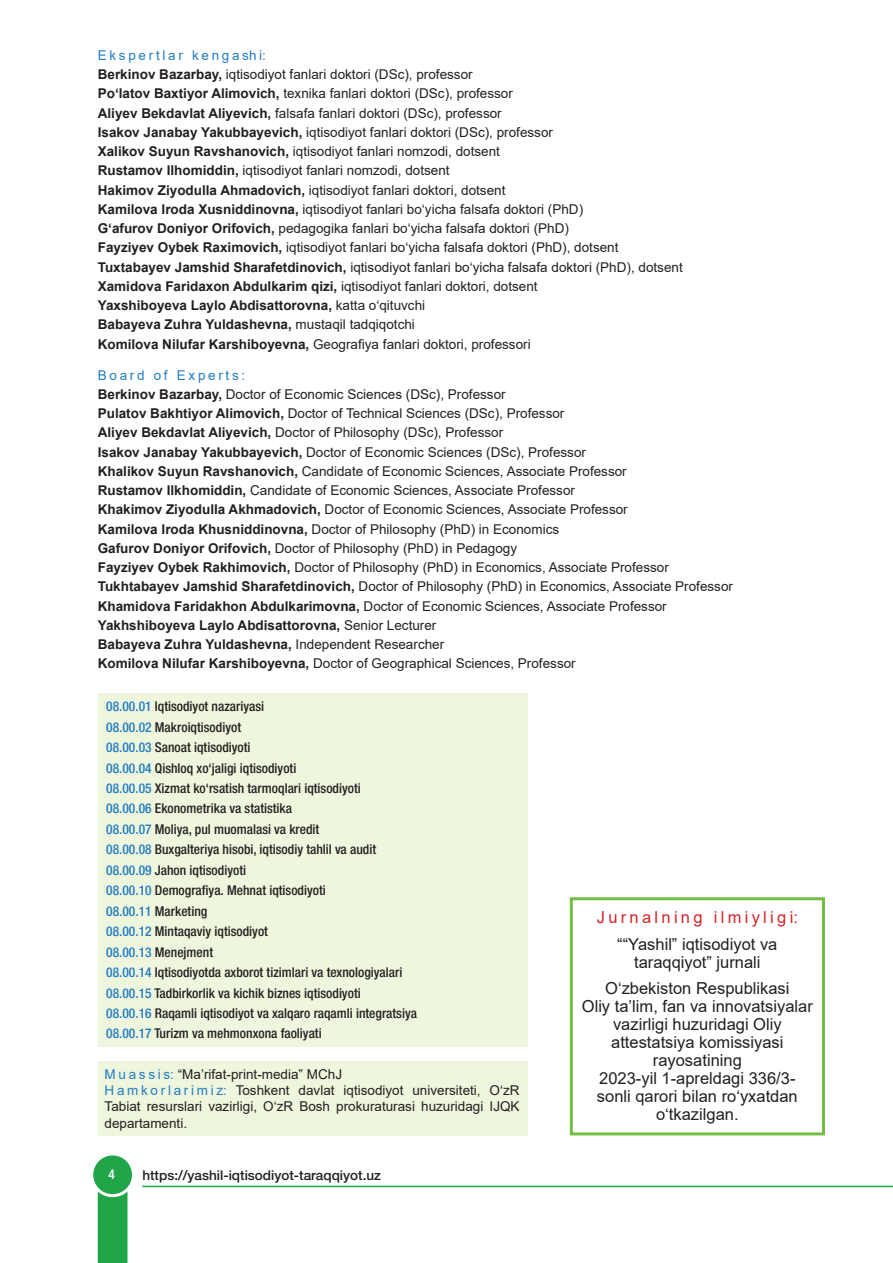
<style>
.page{position:relative;width:893px;height:1263px;background:#fff}
.page>*{position:absolute;margin:0;border:0;box-sizing:border-box;transform-origin:0 0}
.t1{font:16.5px/18px "Arial";color:#231f20;text-align:center}
.t2{font:16.5px "Arial";letter-spacing:.2em;color:#d1232a}
.t3{font:13.5px/16.2px "Arial";color:#231f20;text-align:justify}
.t4{font:500 condensed 13.5px "Helvetica Neue LT Pro";color:#231f20}
.t5{font:700 13.5px "Arial";color:#231f20}
.t6{font:500 13.5px "Helvetica Neue LT Pro";color:#231f20}
.t7{font:13.5px "Arial";letter-spacing:.2em;color:#227dc2}
.t8{font:500 condensed 13.5px "Helvetica Neue LT Pro";color:#fff}
.s1{font-weight:700}
.s2{font-weight:400}
.s3{color:#227dc2}
</style>
<div class="page">
<div style="left:98px;top:1191px;width:30px;height:72px;background:#21a549"></div>
<div style="left:92px;top:1154px;width:41px;height:42px;background:#21a549;border-radius:50%"></div>
<div style="left:90px;top:1152px;width:45px;height:45px;border:3px solid #fff;border-radius:50%"></div>
<hr style="left:142px;top:1186px;width:751px;height:1px;background:#21a549">
<div style="left:98px;top:1060px;width:429px;height:75px;background:#eff6de"></div>
<div style="left:570px;top:897px;width:255px;height:238px;border:3px solid #72be43"></div>
<div style="left:98px;top:693px;width:429px;height:354px;background:#eff6de"></div>
<p class="t7" style="left:98px;top:46px;width:170px">Ekspertlar kengashi:</p>
<p class="t3" style="left:98px;top:66px;width:376px"><span class="s1">Berkinov Bazarbay,</span> iqtisodiyot fanlari doktori (DSc), professor</p>
<p class="t3" style="left:98px;top:85px;width:417px"><span class="s1">Po‘latov Baxtiyor Alimovich,</span> texnika fanlari doktori (DSc), professor</p>
<p class="t3" style="left:98px;top:105px;width:405px"><span class="s1">Aliyev Bekdavlat Aliyevich,</span> falsafa fanlari doktori (DSc), professor</p>
<p class="t3" style="left:98px;top:124px;width:457px"><span class="s1">Isakov Janabay Yakubbayevich,</span> iqtisodiyot fanlari doktori (DSc), professor</p>
<p class="t3" style="left:98px;top:143px;width:404px"><span class="s1">Xalikov Suyun Ravshanovich,</span> iqtisodiyot fanlari nomzodi, dotsent</p>
<p class="t3" style="left:98px;top:162px;width:353px"><span class="s1">Rustamov Ilhomiddin,</span> iqtisodiyot fanlari nomzodi, dotsent</p>
<p class="t3" style="left:98px;top:182px;width:409px"><span class="s1">Hakimov Ziyodulla Ahmadovich,</span> iqtisodiyot fanlari doktori, dotsent</p>
<p class="t3" style="left:98px;top:201px;width:487px"><span class="s1">Kamilova Iroda Xusniddinovna,</span> iqtisodiyot fanlari bo‘yicha falsafa doktori (PhD)</p>
<p class="t3" style="left:98px;top:220px;width:473px"><span class="s1">G‘afurov Doniyor Orifovich,</span> pedagogika fanlari bo‘yicha falsafa doktori (PhD)</p>
<p class="t3" style="left:98px;top:239px;width:522px"><span class="s1">Fayziyev Oybek Raximovich,</span> iqtisodiyot fanlari bo‘yicha falsafa doktori (PhD), dotsent</p>
<p class="t3" style="left:98px;top:259px;width:586px"><span class="s1">Tuxtabayev Jamshid Sharafetdinovich,</span> iqtisodiyot fanlari bo‘yicha falsafa doktori (PhD), dotsent</p>
<p class="t3" style="left:98px;top:278px;width:441px"><span class="s1">Xamidova Faridaxon Abdulkarim qizi,</span> iqtisodiyot fanlari doktori, dotsent</p>
<p class="t5" style="left:98px;top:296px;width:329px">Yaxshiboyeva Laylo Abdisattorovna, <span class="s2">katta o‘qituvchi</span></p>
<p class="t5" style="left:98px;top:315px;width:319px">Babayeva Zuhra Yuldashevna, <span class="s2">mustaqil tadqiqotchi</span></p>
<p class="t3" style="left:98px;top:336px;width:434px"><span class="s1">Komilova Nilufar Karshiboyevna,</span> Geografiya fanlari doktori, professori</p>
<p class="t7" style="left:98px;top:366px;width:149px">Board of Experts:</p>
<p class="t3" style="left:98px;top:386px;width:409px"><span class="s1">Berkinov Bazarbay,</span> Doctor of Economic Sciences (DSc), Professor</p>
<p class="t3" style="left:98px;top:405px;width:468px"><span class="s1">Pulatov Bakhtiyor Alimovich,</span> Doctor of Technical Sciences (DSc), Professor</p>
<p class="t3" style="left:98px;top:424px;width:407px"><span class="s1">Aliyev Bekdavlat Aliyevich,</span> Doctor of Philosophy (DSc), Professor</p>
<p class="t3" style="left:98px;top:444px;width:490px"><span class="s1">Isakov Janabay Yakubbayevich,</span> Doctor of Economic Sciences (DSc), Professor</p>
<p class="t3" style="left:98px;top:463px;width:530px"><span class="s1">Khalikov Suyun Ravshanovich,</span> Candidate of Economic Sciences, Associate Professor</p>
<p class="t3" style="left:98px;top:482px;width:479px"><span class="s1">Rustamov Ilkhomiddin,</span> Candidate of Economic Sciences, Associate Professor</p>
<p class="t3" style="left:98px;top:501px;width:531px"><span class="s1">Khakimov Ziyodulla Akhmadovich,</span> Doctor of Economic Sciences, Associate Professor</p>
<p class="t3" style="left:98px;top:521px;width:463px"><span class="s1">Kamilova Iroda Khusniddinovna,</span> Doctor of Philosophy (PhD) in Economics</p>
<p class="t3" style="left:98px;top:540px;width:421px"><span class="s1">Gafurov Doniyor Orifovich,</span> Doctor of Philosophy (PhD) in Pedagogy</p>
<p class="t3" style="left:98px;top:559px;width:572px"><span class="s1">Fayziyev Oybek Rakhimovich,</span> Doctor of Philosophy (PhD) in Economics, Associate Professor</p>
<p class="t3" style="left:98px;top:578px;width:637px"><span class="s1">Tukhtabayev Jamshid Sharafetdinovich,</span> Doctor of Philosophy (PhD) in Economics, Associate Professor</p>
<p class="t3" style="left:98px;top:598px;width:570px"><span class="s1">Khamidova Faridakhon Abdulkarimovna,</span> Doctor of Economic Sciences, Associate Professor</p>
<p class="t5" style="left:98px;top:616px;width:340px">Yakhshiboyeva Laylo Abdisattorovna, <span class="s2">Senior Lecturer</span></p>
<p class="t5" style="left:98px;top:635px;width:348px">Babayeva Zuhra Yuldashevna, <span class="s2">Independent Researcher</span></p>
<p class="t3" style="left:98px;top:655px;width:479px"><span class="s1">Komilova Nilufar Karshiboyevna,</span> Doctor of Geographical Sciences, Professor</p>
<p class="t4" style="left:106px;top:698px;width:159px"><span class="s3">08.00.01</span> Iqtisodiyot nazariyasi</p>
<p class="t4" style="left:106px;top:719px;width:136px"><span class="s3">08.00.02</span> Makroiqtisodiyot</p>
<p class="t4" style="left:106px;top:739px;width:146px"><span class="s3">08.00.03</span> Sanoat iqtisodiyoti</p>
<p class="t4" style="left:106px;top:760px;width:192px"><span class="s3">08.00.04</span> Qishloq xo‘jaligi iqtisodiyoti</p>
<p class="t4" style="left:106px;top:780px;width:256px"><span class="s3">08.00.05</span> Xizmat ko‘rsatish tarmoqlari iqtisodiyoti</p>
<p class="t4" style="left:106px;top:801px;width:187px"><span class="s3">08.00.06</span> Ekonometrika va statistika</p>
<p class="t4" style="left:106px;top:821px;width:214px"><span class="s3">08.00.07</span> Moliya, pul muomalasi va kredit</p>
<p class="t4" style="left:106px;top:841px;width:271px"><span class="s3">08.00.08</span> Buxgalteriya hisobi, iqtisodiy tahlil va audit</p>
<p class="t4" style="left:106px;top:862px;width:141px"><span class="s3">08.00.09</span> Jahon iqtisodiyoti</p>
<p class="t4" style="left:106px;top:882px;width:221px"><span class="s3">08.00.10</span> Demografiya. Mehnat iqtisodiyoti</p>
<p class="t4" style="left:106px;top:903px;width:103px"><span class="s3">08.00.11</span> Marketing</p>
<p class="t4" style="left:106px;top:923px;width:163px"><span class="s3">08.00.12</span> Mintaqaviy iqtisodiyot</p>
<p class="t4" style="left:106px;top:944px;width:108px"><span class="s3">08.00.13</span> Menejment</p>
<p class="t4" style="left:106px;top:964px;width:298px"><span class="s3">08.00.14</span> Iqtisodiyotda axborot tizimlari va texnologiyalari</p>
<p class="t4" style="left:106px;top:985px;width:256px"><span class="s3">08.00.15</span> Tadbirkorlik va kichik biznes iqtisodiyoti</p>
<p class="t4" style="left:106px;top:1005px;width:312px"><span class="s3">08.00.16</span> Raqamli iqtisodiyot va xalqaro raqamli integratsiya</p>
<p class="t4" style="left:106px;top:1026px;width:217px"><span class="s3">08.00.17</span> Turizm va mehmonxona faoliyati</p>
<p class="t2" style="left:597px;top:906px;width:203px">Jurnalning ilmiyligi:</p>
<p class="t1" style="left:617px;top:935px;width:162px">““Yashil” iqtisodiyot va taraqqiyot” jurnali</p>
<p class="t1" style="left:605px;top:979px;width:186px">Oʻzbekiston Respublikasi</p>
<p class="t1" style="left:582px;top:997px;width:233px">Oliy ta’lim, fan va innovatsiyalar vazirligi huzuridagi Oliy attestatsiya komissiyasi rayosatining</p>
<p class="t1" style="left:597px;top:1069px;width:202px">2023-yil 1-apreldagi 336/3- sonli qarori bilan roʻyxatdan oʻtkazilgan.</p>
<p class="t3" style="left:105px;top:1066px;width:239px"><span class="s3">M u a s s i s:</span> “Ma’rifat-print-media” MChJ</p>
<p class="t3" style="left:105px;top:1082px;width:416px"><span class="s3">H a m k o r l a r i m i z:</span> Toshkent davlat iqtisodiyot universiteti, OʻzR Tabiat resurslari vazirligi, OʻzR Bosh prokuraturasi huzuridagi IJQK departamenti.</p>
<p class="t8" style="left:108px;top:1166px;width:8px">4</p>
<p class="t6" style="left:142px;top:1167px;width:240px">https://yashil-iqtisodiyot-taraqqiyot.uz</p>
</div>
